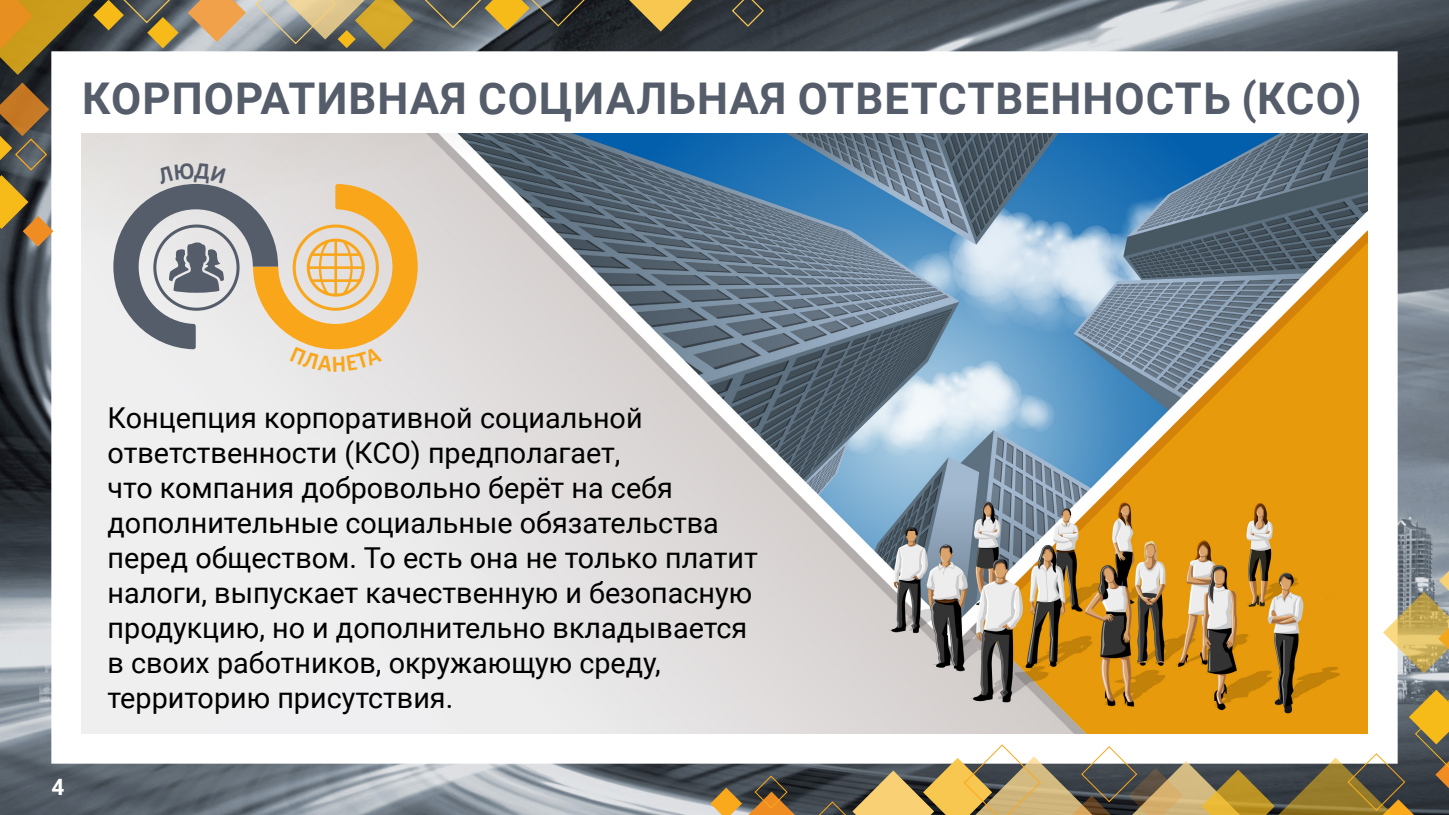
<style>
.page{position:relative;width:1449px;height:815px;background:#fff}
.page>*{position:absolute;margin:0;border:0;box-sizing:border-box;transform-origin:0 0}
.t1{font:700 43.75px "Roboto";letter-spacing:.025em;color:#555d6a}
.t2{font:28.75px/35px "Roboto";color:#000}
.t3{font:700 22.5px "Roboto";color:#fff}
</style>
<div class="page">
<img style="left:0;top:0;width:1448px;height:815px">
<svg style="left:731px;top:0;width:33px;height:28px"></svg>
<svg style="left:612px;top:0;width:97px;height:32px;background:#685c39"></svg>
<svg style="left:0;top:82px;width:53px;height:164px;background:#7d6845"></svg>
<svg style="left:0;top:0;width:586px;height:76px"></svg>
<svg style="left:1382px;top:565px;width:66px;height:108px"></svg>
<svg style="left:710px;top:689px;width:738px;height:126px"></svg>
<img style="left:81px;top:134px;width:1286px;height:599px">
<svg style="left:113px;top:162px;width:304px;height:210px;background:#cfc2ad"></svg>
<h1 class="t1" style="left:82px;top:68px;width:1280px">КОРПОРАТИВНАЯ СОЦИАЛЬНАЯ ОТВЕТСТВЕННОСТЬ (КСО)</h1>
<p class="t3" style="left:51px;top:771px;width:14px">4</p>
<p class="t2" style="left:108px;top:399px;width:651px">Концепция корпоративной социальной ответственности (КСО) предполагает,<br>что компания добровольно берёт на себя дополнительные социальные обязательства перед обществом. То есть она не только платит налоги, выпускает качественную и безопасную продукцию, но и дополнительно вкладывается в своих работников, окружающую среду, территорию присутствия.</p>
</div>
